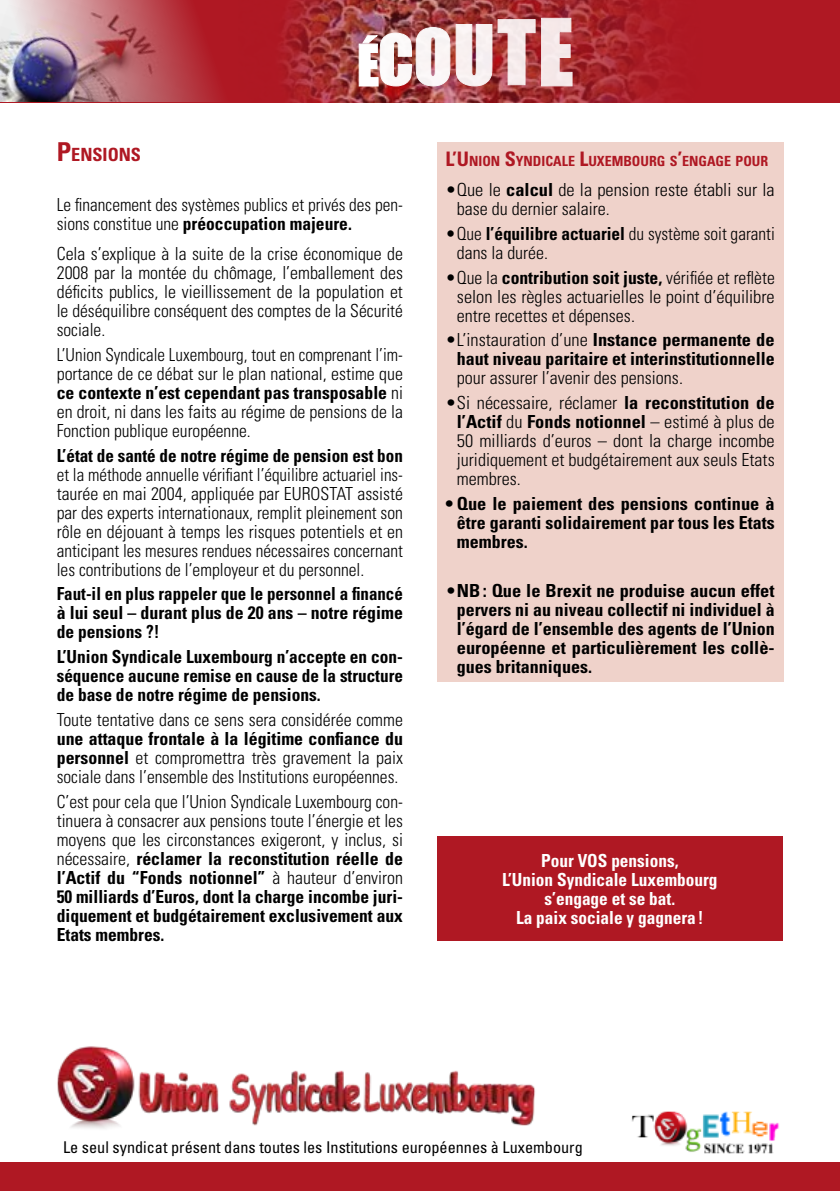
<style>
.page{position:relative;width:840px;height:1191px;background:#fff}
.page>*{position:absolute;margin:0;border:0;box-sizing:border-box;transform-origin:0 0}
.t1{font:700 condensed 18.2px "Univers";color:#af1823}
.t2{font:300 condensed 18px/19px "Univers";color:#000;text-align:justify}
.t3{font:300 condensed 18px/19px "Univers";color:#000;text-align:justify;scale:.95 1}
.t4{font:700 condensed 18px/19px "Univers";color:#000;text-align:justify}
.t5{font:300 condensed 18px/19px "Univers";color:#000;scale:.96 1}
.t6{font:700 condensed 18px/19px "Univers";color:#000;text-align:justify;scale:.96 1}
.t7{font:700 condensed 18px/19px "Univers";color:#000;text-align:justify;scale:.94 1}
.t8{font:700 condensed 18px/19px "Univers";color:#fff;text-align:center;scale:.96 1}
.t9{font:700 condensed 18px "Univers";color:#000;scale:.95 1}
.t10{font:condensed 16.2px "Univers";color:#000}
.t11{font:700 condensed 14px "Univers";color:#af1823}
.s1{font-size:26px}
.s2{font-weight:700}
.s3{font-size:20px}
.s4{font-weight:300}
</style>
<div class="page">
<img style="left:0;top:0;width:839px;height:102px">
<div style="left:0;top:1162px;width:839px;height:29px;background:#af1823"></div>
<img style="left:57px;top:1046px;width:479px;height:83px">
<img style="left:631px;top:1111px;width:149px;height:43px">
<img style="left:238px;top:0;width:474px;height:102px">
<img style="left:358px;top:18px;width:214px;height:69px">
<div style="left:437px;top:142px;width:345px;height:539px;background:#efd2ca"></div>
<div style="left:437px;top:836px;width:345px;height:104px;background:#af1823"></div>
<p class="t1" style="left:57px;top:143px;width:84px"><span class="s1">P</span>ENSIONS</p>
<p class="t5" style="left:57px;top:195px;width:362px">Le financement des systèmes publics et privés des pen&shy;sions constitue une <span class="s2">préoccupation majeure.</span></p>
<p class="t2" style="left:57px;top:244px;width:347px">Cela s’explique à la suite de la crise économique de 2008 par la montée du chômage, l’emballement des déficits publics, le vieillissement de la population et le déséquilibre conséquent des comptes de la Sécurité sociale.</p>
<p class="t3" style="left:57px;top:345px;width:366px">L’Union Syndicale Luxembourg, tout en comprenant l’im&shy;portance de ce débat sur le plan national, estime que <span class="s2">ce contexte n’est cependant pas transposable</span> ni en droit, ni dans les faits au régime de pensions de la Fonction publique européenne.</p>
<p class="t9" style="left:57px;top:444px;width:366px">L’état de santé de notre régime de pension est bon</p>
<p class="t3" style="left:57px;top:464px;width:366px">et la méthode annuelle vérifiant l’équilibre actuariel ins&shy;taurée en mai 2004, appliquée par EUROSTAT assisté par des experts internationaux, remplit pleinement son rôle en déjouant à temps les risques potentiels et en anticipant les mesures rendues nécessaires concernant les contributions de l’employeur et du personnel.</p>
<p class="t7" style="left:57px;top:584px;width:369px">Faut-il en plus rappeler que le personnel a financé à lui seul – durant plus de 20 ans – notre régime de pensions ?!</p>
<p class="t6" style="left:57px;top:647px;width:362px">L’Union Syndicale Luxembourg n’accepte en con&shy;séquence aucune remise en cause de la structure de base de notre régime de pensions.</p>
<p class="t2" style="left:57px;top:709px;width:347px">Toute tentative dans ce sens sera considérée comme</p>
<p class="t2" style="left:57px;top:728px;width:347px"><span class="s2">une attaque frontale à la légitime confiance du personnel</span> et compromettra très gravement la paix sociale dans l’ensemble des Institutions européennes.</p>
<p class="t2" style="left:57px;top:791px;width:347px">C’est pour cela que l’Union Syndicale Luxembourg con&shy;tinuera à consacrer aux pensions toute l’énergie et les moyens que les circonstances exigeront, y inclus, si nécessaire, <span class="s2">réclamer la reconstitution réelle de l’Actif du “Fonds notionnel”</span> à hauteur d’environ <span class="s2">50 milliards d’Euros, dont la charge incombe juri&shy;diquement et budgétairement exclusivement aux Etats membres.</span></p>
<p class="t11" style="left:445px;top:152px;width:324px"><span class="s3">L’U</span>NION <span class="s3">S</span>YNDICALE <span class="s3">L</span>UXEMBOURG S<span class="s3">’</span>ENGAGE POUR</p>
<p class="t2" style="left:456px;top:180px;width:319px;text-indent:-11px">•Que le <span class="s2">calcul</span> de la pension reste établi sur la base du dernier salaire.</p>
<p class="t5" style="left:456px;top:224px;width:332px;text-indent:-11px">•Que <span class="s2">l’équilibre actuariel</span> du système soit garanti dans la durée.</p>
<p class="t2" style="left:456px;top:267px;width:319px;text-indent:-11px">•Que la <span class="s2">contribution soit juste,</span> vérifiée et reflète selon les règles actuarielles le point d’équilibre entre recettes et dépenses.</p>
<p class="t4" style="left:445px;top:330px;width:330px;text-align:right"><span class="s4">•L’instauration d’une</span> Instance permanente de haut niveau paritaire et interinstitutionnelle</p>
<p class="t2" style="left:456px;top:368px;width:227px">pour assurer l’avenir des pensions.</p>
<p class="t2" style="left:456px;top:393px;width:319px;text-indent:-11px">•Si nécessaire, réclamer <span class="s2">la reconstitution de l’Actif</span> du <span class="s2">Fonds notionnel</span> – estimé à plus de 50 milliards d’euros – dont la charge incombe juridiquement et budgétairement aux seuls Etats membres.</p>
<p class="t4" style="left:456px;top:493px;width:319px;text-indent:-11px">• Que le paiement des pensions continue à être garanti solidairement par tous les Etats membres.</p>
<p class="t4" style="left:456px;top:581px;width:319px;text-indent:-11px"><span class="s4">•</span>NB: Que le Brexit ne produise aucun effet pervers ni au niveau collectif ni individuel à l’égard de l’ensemble des agents de l’Union européenne et particulièrement les collè&shy;gues britanniques.</p>
<p class="t8" style="left:502px;top:850px;width:226px">Pour VOS pensions,<br>L’Union Syndicale Luxembourg s’engage et se bat.<br>La paix sociale y gagnera !</p>
<p class="t10" style="left:63px;top:1137px;width:521px">Le seul syndicat présent dans toutes les Institutions européennes à Luxembourg</p>
</div>
